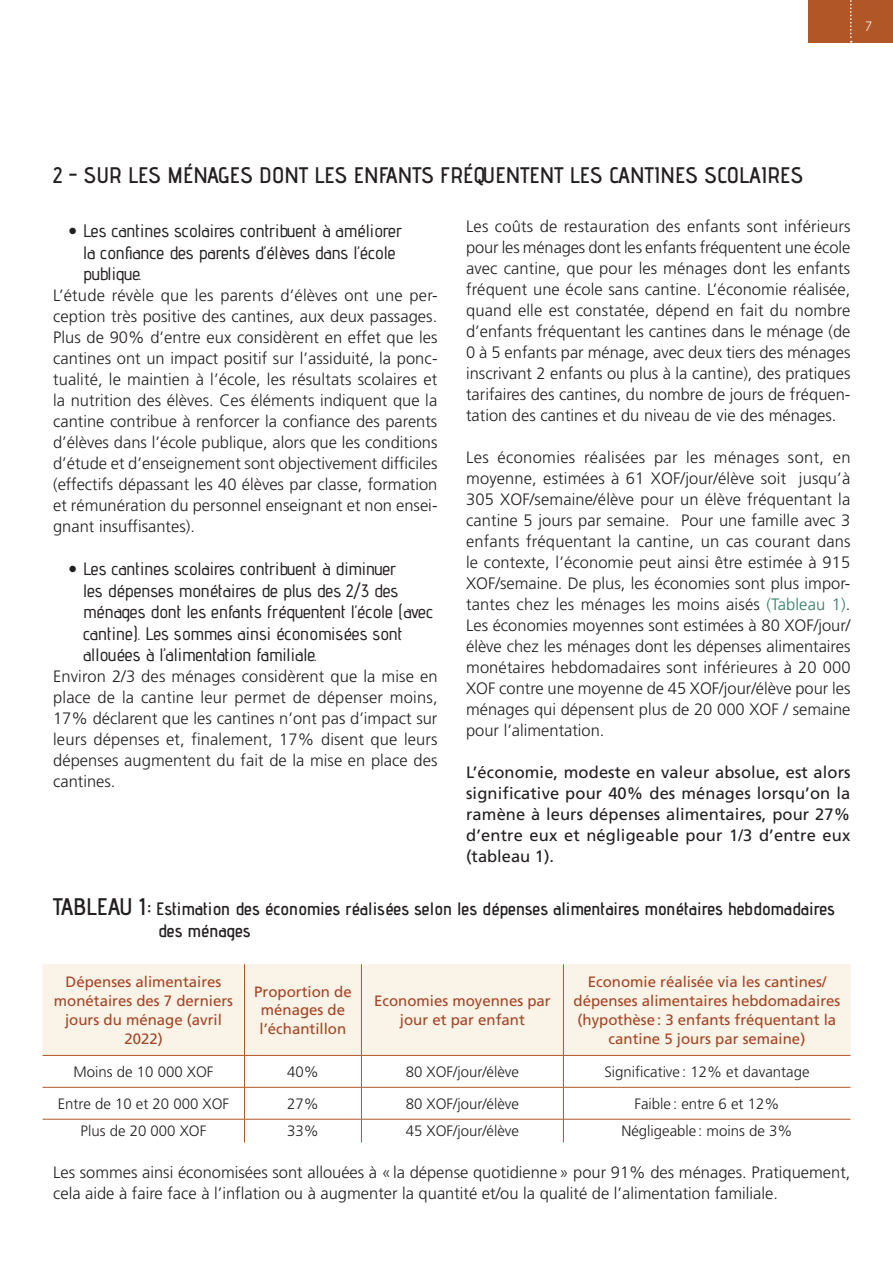
<style>
.page{position:relative;width:893px;height:1263px;background:#fff}
.page>*{position:absolute;margin:0;border:0;box-sizing:border-box;transform-origin:0 0}
.sous_titres{font:600 22.5px "Advent Pro";color:#231f20}
.t1{font:500 18px/21.6px "Advent Pro";color:#231f20}
.sous_sous_titres{font:600 18px/21.6px "Advent Pro";color:#231f20}
.Texte_courant{font:300 16.5px/21px "Frutiger";color:#231f20;text-align:justify}
.Texte_courant-2{font:16.5px/21px "Frutiger";letter-spacing:.01em;color:#231f20;text-align:justify}
.texte_tableau{font:15px/18.8px "Frutiger";color:#a44523;text-align:center}
.texte_tableau-2{font:300 15px "Frutiger";color:#231f20}
.t2{font:13.5px "Advent Pro";color:#fff}
.s1{color:#307c62}
.s2{font-size:24px}
</style>
<div class="page">
<div style="left:808px;top:0;width:85px;height:43px;background:#b05627"></div>
<svg style="left:850px;top:0;width:2px;height:43px"></svg>
<div style="left:43px;top:964px;width:807px;height:91px;background:#f9f3e8"></div>
<hr style="left:244px;top:964px;width:1px;height:91px;background:#b05627">
<hr style="left:361px;top:964px;width:1px;height:91px;background:#b05627">
<hr style="left:563px;top:964px;width:1px;height:91px;background:#b05627">
<hr style="left:43px;top:1055px;width:201px;height:1px;background:#b05627">
<hr style="left:244px;top:1055px;width:117px;height:1px;background:#b05627">
<hr style="left:244px;top:1055px;width:1px;height:32px;background:#b05627">
<hr style="left:361px;top:1055px;width:202px;height:1px;background:#b05627">
<hr style="left:361px;top:1055px;width:1px;height:32px;background:#b05627">
<hr style="left:563px;top:1055px;width:287px;height:1px;background:#b05627">
<hr style="left:563px;top:1055px;width:1px;height:32px;background:#b05627">
<hr style="left:43px;top:1087px;width:201px;height:1px;background:#b05627">
<hr style="left:244px;top:1087px;width:117px;height:1px;background:#b05627">
<hr style="left:244px;top:1087px;width:1px;height:32px;background:#b05627">
<hr style="left:361px;top:1087px;width:202px;height:1px;background:#b05627">
<hr style="left:361px;top:1087px;width:1px;height:32px;background:#b05627">
<hr style="left:563px;top:1087px;width:287px;height:1px;background:#b05627">
<hr style="left:563px;top:1087px;width:1px;height:32px;background:#b05627">
<hr style="left:43px;top:1119px;width:201px;height:1px;background:#b05627">
<hr style="left:244px;top:1119px;width:117px;height:1px;background:#b05627">
<svg style="left:244px;top:1119px;width:1px;height:23px"></svg>
<hr style="left:361px;top:1119px;width:202px;height:1px;background:#b05627">
<svg style="left:361px;top:1119px;width:1px;height:23px"></svg>
<hr style="left:563px;top:1119px;width:287px;height:1px;background:#b05627">
<svg style="left:563px;top:1119px;width:1px;height:23px"></svg>
<p class="t2" style="left:866px;top:18px;width:7px">7</p>
<p class="sous_titres" style="left:53px;top:161px;width:752px">2 - SUR LES MÉNAGES DONT LES ENFANTS FRÉQUENTENT LES CANTINES SCOLAIRES</p>
<p class="t1" style="left:83px;top:220px;width:321px;text-indent:-15px">• Les cantines scolaires contribuent à améliorer la confiance des parents d’élèves dans l’école publique.</p>
<p class="Texte_courant" style="left:53px;top:285px;width:386px">L’étude révèle que les parents d’élèves ont une per&shy;ception très positive des cantines, aux deux passages.<br>Plus de 90% d’entre eux considèrent en effet que les cantines ont un impact positif sur l’assiduité, la ponc&shy;tualité, le maintien à l’école, les résultats scolaires et la nutrition des élèves. Ces éléments indiquent que la cantine contribue à renforcer la confiance des parents d’élèves dans l’école publique, alors que les conditions d’étude et d’enseignement sont objectivement difficiles (effectifs dépassant les 40 élèves par classe, formation et rémunération du personnel enseignant et non ensei&shy;gnant insuffisantes).</p>
<p class="t1" style="left:83px;top:557px;width:351px;text-indent:-15px">• Les cantines scolaires contribuent à diminuer<br>les dépenses monétaires de plus des 2/3 des ménages dont les enfants fréquentent l’école (avec cantine). Les sommes ainsi économisées sont allouées à l’alimentation familiale.</p>
<p class="Texte_courant" style="left:53px;top:666px;width:386px">Environ 2/3 des ménages considèrent que la mise en place de la cantine leur permet de dépenser moins, 17% déclarent que les cantines n’ont pas d’impact sur leurs dépenses et, finalement, 17% disent que leurs dépenses augmentent du fait de la mise en place des cantines.</p>
<p class="Texte_courant" style="left:466px;top:216px;width:386px">Les coûts de restauration des enfants sont inférieurs pour les ménages dont les enfants fréquentent une école avec cantine, que pour les ménages dont les enfants fréquent une école sans cantine. L’économie réalisée, quand elle est constatée, dépend en fait du nombre d’enfants fréquentant les cantines dans le ménage (de 0 à 5 enfants par ménage, avec deux tiers des ménages inscrivant 2 enfants ou plus à la cantine), des pratiques tarifaires des cantines, du nombre de jours de fréquen&shy;tation des cantines et du niveau de vie des ménages.</p>
<p class="Texte_courant" style="left:466px;top:447px;width:386px">Les économies réalisées par les ménages sont, en moyenne, estimées à 61 XOF/jour/élève soit jusqu’à 305 XOF/semaine/élève pour un élève fréquentant la cantine 5 jours par semaine. Pour une famille avec 3 enfants fréquentant la cantine, un cas courant dans le contexte, l’économie peut ainsi être estimée à 915<br>XOF/semaine. De plus, les économies sont plus impor&shy;tantes chez les ménages les moins aisés <span class="s1">(Tableau 1)</span>.<br>Les économies moyennes sont estimées à 80 XOF/jour/ élève chez les ménages dont les dépenses alimentaires monétaires hebdomadaires sont inférieures à 20 000<br>XOF contre une moyenne de 45 XOF/jour/élève pour les ménages qui dépensent plus de 20 000 XOF / semaine pour l’alimentation.</p>
<p class="Texte_courant-2" style="left:466px;top:762px;width:386px">L’économie, modeste en valeur absolue, est alors significative pour 40% des ménages lorsqu’on la ramène à leurs dépenses alimentaires, pour 27% d’entre eux et négligeable pour 1/3 d’entre eux (tableau 1).</p>
<p class="sous_sous_titres" style="left:158px;top:898px;width:678px;text-indent:-105px"><span class="s2">TABLEAU 1 :</span> Estimation des économies réalisées selon les dépenses alimentaires monétaires hebdomadaires des ménages</p>
<p class="texte_tableau" style="left:54px;top:973px;width:181px">Dépenses alimentaires monétaires des 7 derniers jours du ménage (avril<br>2022)</p>
<p class="texte_tableau" style="left:254px;top:982px;width:99px">Proportion de ménages de l’échantillon</p>
<p class="texte_tableau" style="left:374px;top:991px;width:178px">Economies moyennes par jour et par enfant</p>
<p class="texte_tableau" style="left:574px;top:973px;width:268px">Economie réalisée via les cantines/ dépenses alimentaires hebdomadaires (hypothèse: 3 enfants fréquentant la cantine 5 jours par semaine)</p>
<p class="texte_tableau-2" style="left:73px;top:1063px;width:142px">Moins de 10 000 XOF</p>
<p class="texte_tableau-2" style="left:287px;top:1063px;width:33px">40%</p>
<p class="texte_tableau-2" style="left:406px;top:1063px;width:115px">80 XOF/jour/élève</p>
<p class="texte_tableau-2" style="left:604px;top:1063px;width:207px">Significative : 12% et davantage</p>
<p class="texte_tableau-2" style="left:58px;top:1095px;width:173px">Entre de 10 et 20 000 XOF</p>
<p class="texte_tableau-2" style="left:287px;top:1095px;width:33px">27%</p>
<p class="texte_tableau-2" style="left:406px;top:1095px;width:115px">80 XOF/jour/élève</p>
<p class="texte_tableau-2" style="left:634px;top:1095px;width:146px">Faible : entre 6 et 12%</p>
<p class="texte_tableau-2" style="left:81px;top:1123px;width:127px">Plus de 20 000 XOF</p>
<p class="texte_tableau-2" style="left:287px;top:1123px;width:33px">33%</p>
<p class="texte_tableau-2" style="left:406px;top:1123px;width:115px">45 XOF/jour/élève</p>
<p class="texte_tableau-2" style="left:621px;top:1123px;width:173px">Négligeable : moins de 3%</p>
<p class="Texte_courant" style="left:53px;top:1162px;width:799px">Les sommes ainsi économisées sont allouées à «la dépense quotidienne» pour 91% des ménages. Pratiquement, cela aide à faire face à l’inflation ou à augmenter la quantité et/ou la qualité de l’alimentation familiale.</p>
</div>
